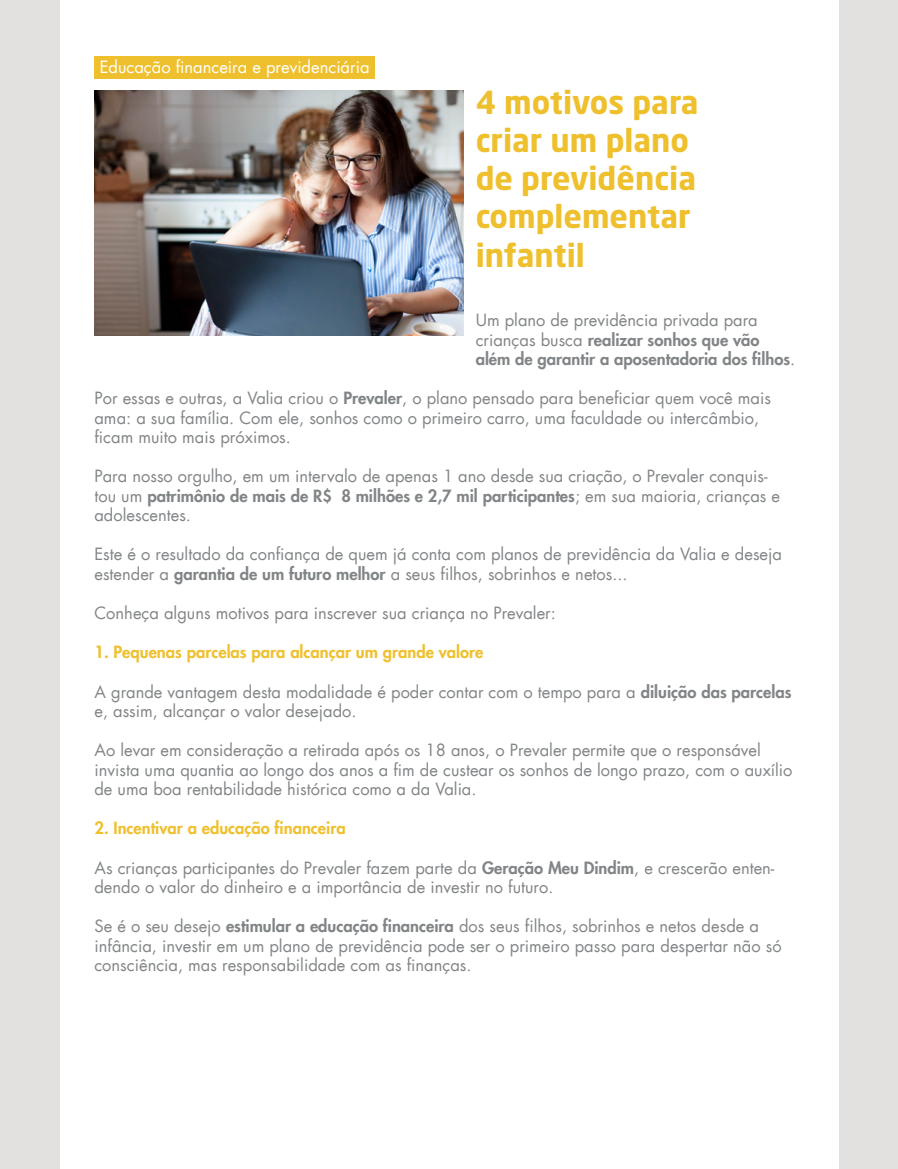
<style>
.page{position:relative;width:898px;height:1169px;background:#fff}
.page>*{position:absolute;margin:0;border:0;box-sizing:border-box;transform-origin:0 0}
.t1{font:700 31.5px/38.2px "Neo Sans Std";color:#efc02e}
.t2{font:16.5px/19.5px "Futura LT";color:#828587}
.t3{font:800 16.5px/19.5px "Futura LT";color:#828587}
.t4{font:800 16.5px "Futura LT";color:#efc02e}
.t5{font:16.5px "Futura LT";color:#fff}
.s1{font-weight:400}
.s2{font-weight:800}
</style>
<div class="page">
<div style="left:0;top:0;width:897px;height:1169px;background:#e2e1df"></div>
<div style="left:60px;top:0;width:778px;height:1169px;background:#fff"></div>
<img style="left:94px;top:90px;width:369px;height:246px">
<div style="left:94px;top:56px;width:281px;height:23px;background:#efc02e"></div>
<p class="t5" style="left:100px;top:56px;width:271px">Educação financeira e previdenciária</p>
<h1 class="t1" style="left:475px;top:82px;width:224px">4 motivos para criar um plano de previdência complementar infantil</h1>
<p class="t3" style="left:475px;top:310px;width:321px"><span class="s1">Um plano de previdência privada para crianças busca</span> realizar sonhos que vão além de garantir a aposentadoria dos filhos<span class="s1">.</span></p>
<p class="t2" style="left:94px;top:389px;width:678px">Por essas e outras, a Valia criou o <span class="s2">Prevaler</span>, o plano pensado para beneficiar quem você mais ama: a sua família. Com ele, sonhos como o primeiro carro, uma faculdade ou intercâmbio, ficam muito mais próximos.</p>
<p class="t2" style="left:94px;top:467px;width:687px">Para nosso orgulho, em um intervalo de apenas 1 ano desde sua criação, o Prevaler conquis&shy;tou um <span class="s2">patrimônio de mais de R$ 8 milhões e 2,7 mil participantes</span>; em sua maioria, crianças e adolescentes.</p>
<p class="t2" style="left:94px;top:545px;width:689px">Este é o resultado da confiança de quem já conta com planos de previdência da Valia e deseja estender a <span class="s2">garantia de um futuro melhor</span> a seus filhos, sobrinhos e netos...</p>
<p class="t2" style="left:94px;top:603px;width:463px">Conheça alguns motivos para inscrever sua criança no Prevaler:</p>
<p class="t4" style="left:94px;top:641px;width:390px">1. Pequenas parcelas para alcançar um grande valore</p>
<p class="t2" style="left:94px;top:682px;width:698px">A grande vantagem desta modalidade é poder contar com o tempo para a <span class="s2">diluição das parcelas </span>e, assim, alcançar o valor desejado.</p>
<p class="t2" style="left:94px;top:740px;width:699px">Ao levar em consideração a retirada após os 18 anos, o Prevaler permite que o responsável invista uma quantia ao longo dos anos a fim de custear os sonhos de longo prazo, com o auxílio de uma boa rentabilidade histórica como a da Valia.</p>
<p class="t4" style="left:94px;top:817px;width:253px">2. Incentivar a educação financeira</p>
<p class="t2" style="left:94px;top:858px;width:681px">As crianças participantes do Prevaler fazem parte da <span class="s2">Geração Meu Dindim</span>, e crescerão enten&shy;dendo o valor do dinheiro e a importância de investir no futuro.</p>
<p class="t2" style="left:94px;top:916px;width:688px">Se é o seu desejo <span class="s2">estimular a educação financeira</span> dos seus filhos, sobrinhos e netos desde a infância, investir em um plano de previdência pode ser o primeiro passo para despertar não só consciência, mas responsabilidade com as finanças.</p>
</div>
